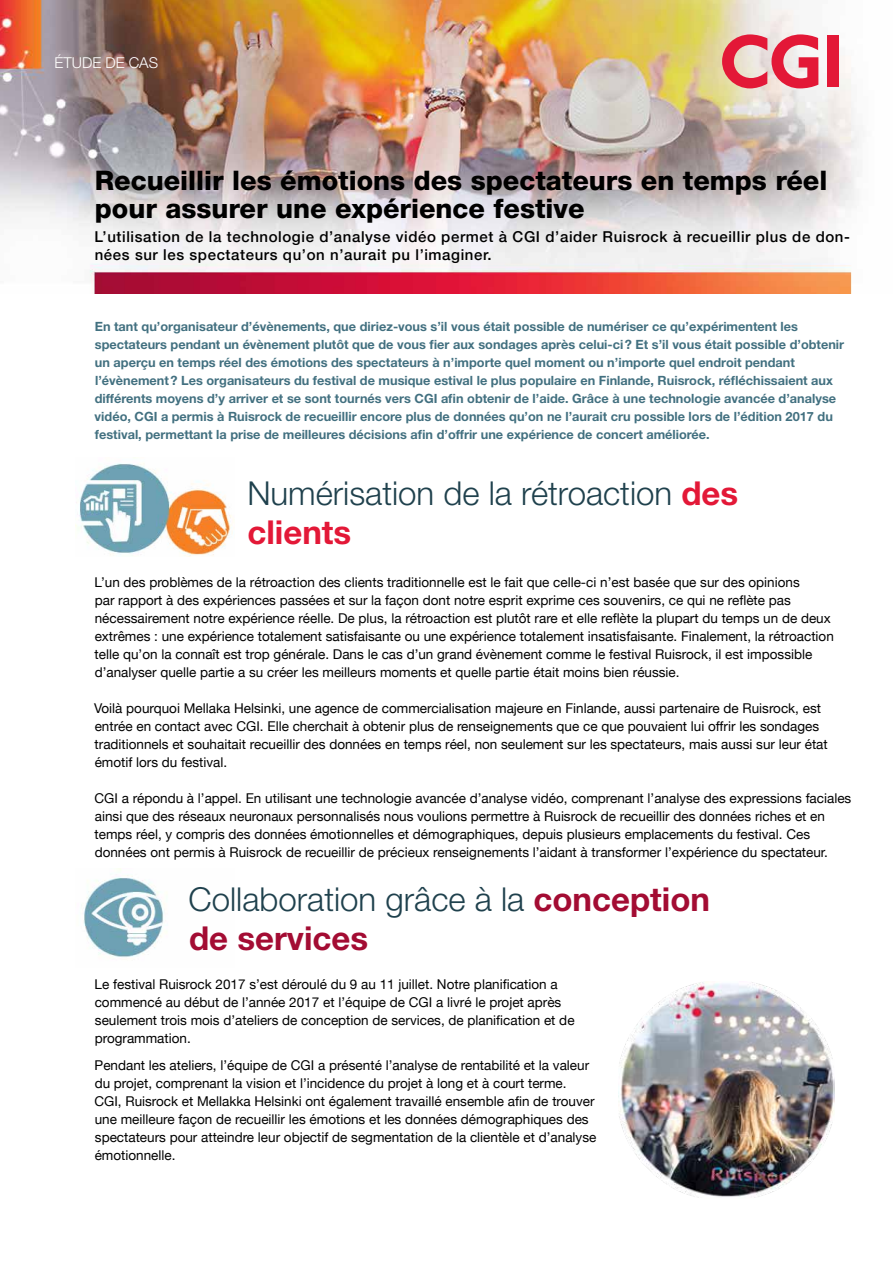
<style>
.page{position:relative;width:893px;height:1263px;background:#fff}
.page>*{position:absolute;margin:0;border:0;box-sizing:border-box;transform-origin:0 0}
.t1{font:300 33px/39px "Helvetica Neue LT Std";color:#1f414d}
.t2{font:800 27px/28.5px "Helvetica Neue LT Std";color:#000}
.t3{font:500 15px/18px "Helvetica Neue LT";letter-spacing:.04em;color:#000}
.t4{font:300 15px "Helvetica Neue LT Std";color:#fff}
.t5{font:13.5px/18px "Helvetica Neue LT";color:#000}
.t6{font:700 12.75px/18px "Helvetica Neue LT Std";color:#427080}
.s1{font-weight:700;color:#e31837}
.s2{font-weight:700;color:#a30c33}
</style>
<div class="page">
<img style="left:76px;top:463px;width:158px;height:94px">
<img style="left:83px;top:868px;width:84px;height:89px">
<img style="left:0;top:0;width:859px;height:293px">
<svg style="left:722px;top:34px;width:96px;height:54px;background:#e77f88"></svg>
<div style="left:827px;top:36px;width:11px;height:51px;background:#e31837"></div>
<img style="left:618px;top:981px;width:217px;height:217px">
<p class="t4" style="left:55px;top:53px;width:105px">ÉTUDE DE CAS</p>
<h2 class="t2" style="left:95px;top:166px;width:734px">Recueillir les émotions des spectateurs en temps réel pour assurer une expérience festive</h2>
<p class="t3" style="left:95px;top:227px;width:757px">L’utilisation de la technologie d’analyse vidéo permet à CGI d’aider Ruisrock à recueillir plus de don&shy;nées sur les spectateurs qu’on n’aurait pu l’imaginer.</p>
<p class="t6" style="left:95px;top:317px;width:751px">En tant qu’organisateur d’évènements, que diriez-vous s’il vous était possible de numériser ce qu’expérimentent les spectateurs pendant un évènement plutôt que de vous fier aux sondages après celui-ci? Et s’il vous était possible d’obtenir un aperçu en temps réel des émotions des spectateurs à n’importe quel moment ou n’importe quel endroit pendant l’évènement? Les organisateurs du festival de musique estival le plus populaire en Finlande, Ruisrock, réfléchissaient aux différents moyens d’y arriver et se sont tournés vers CGI afin obtenir de l’aide. Grâce à une technologie avancée d’analyse vidéo, CGI a permis à Ruisrock de recueillir encore plus de données qu’on ne l’aurait cru possible lors de l’édition 2017 du festival, permettant la prise de meilleures décisions afin d’offrir une expérience de concert améliorée.</p>
<h1 class="t1" style="left:247px;top:473px;width:492px">Numérisation de la rétroaction <span class="s1">des clients</span></h1>
<p class="t5" style="left:95px;top:573px;width:741px">L’un des problèmes de la rétroaction des clients traditionnelle est le fait que celle-ci n’est basée que sur des opinions<br>par rapport à des expériences passées et sur la façon dont notre esprit exprime ces souvenirs, ce qui ne reflète pas nécessairement notre expérience réelle. De plus, la rétroaction est plutôt rare et elle reflète la plupart du temps un de deux extrêmes : une expérience totalement satisfaisante ou une expérience totalement insatisfaisante. Finalement, la rétroaction telle qu’on la connaît est trop générale. Dans le cas d’un grand évènement comme le festival Ruisrock, il est impossible d’analyser quelle partie a su créer les meilleurs moments et quelle partie était moins bien réussie.</p>
<p class="t5" style="left:94px;top:699px;width:735px">Voilà pourquoi Mellaka Helsinki, une agence de commercialisation majeure en Finlande, aussi partenaire de Ruisrock, est entrée en contact avec CGI. Elle cherchait à obtenir plus de renseignements que ce que pouvaient lui offrir les sondages traditionnels et souhaitait recueillir des données en temps réel, non seulement sur les spectateurs, mais aussi sur leur état émotif lors du festival.</p>
<p class="t5" style="left:94px;top:789px;width:758px">CGI a répondu à l’appel. En utilisant une technologie avancée d’analyse vidéo, comprenant l’analyse des expressions faciales ainsi que des réseaux neuronaux personnalisés nous voulions permettre à Ruisrock de recueillir des données riches et en temps réel, y compris des données émotionnelles et démographiques, depuis plusieurs emplacements du festival. Ces données ont permis à Ruisrock de recueillir de précieux renseignements l’aidant à transformer l’expérience du spectateur.</p>
<h1 class="t1" style="left:189px;top:879px;width:523px">Collaboration grâce à la <span class="s2">conception de services</span></h1>
<p class="t5" style="left:95px;top:975px;width:481px">Le festival Ruisrock 2017 s’est déroulé du 9 au 11 juillet. Notre planification a commencé au début de l’année 2017 et l’équipe de CGI a livré le projet après seulement trois mois d’ateliers de conception de services, de planification et de programmation.</p>
<p class="t5" style="left:94px;top:1056px;width:503px">Pendant les ateliers, l’équipe de CGI a présenté l’analyse de rentabilité et la valeur du projet, comprenant la vision et l’incidence du projet à long et à court terme.<br>CGI, Ruisrock et Mellakka Helsinki ont également travaillé ensemble afin de trouver une meilleure façon de recueillir les émotions et les données démographiques des spectateurs pour atteindre leur objectif de segmentation de la clientèle et d’analyse émotionnelle.</p>
</div>
